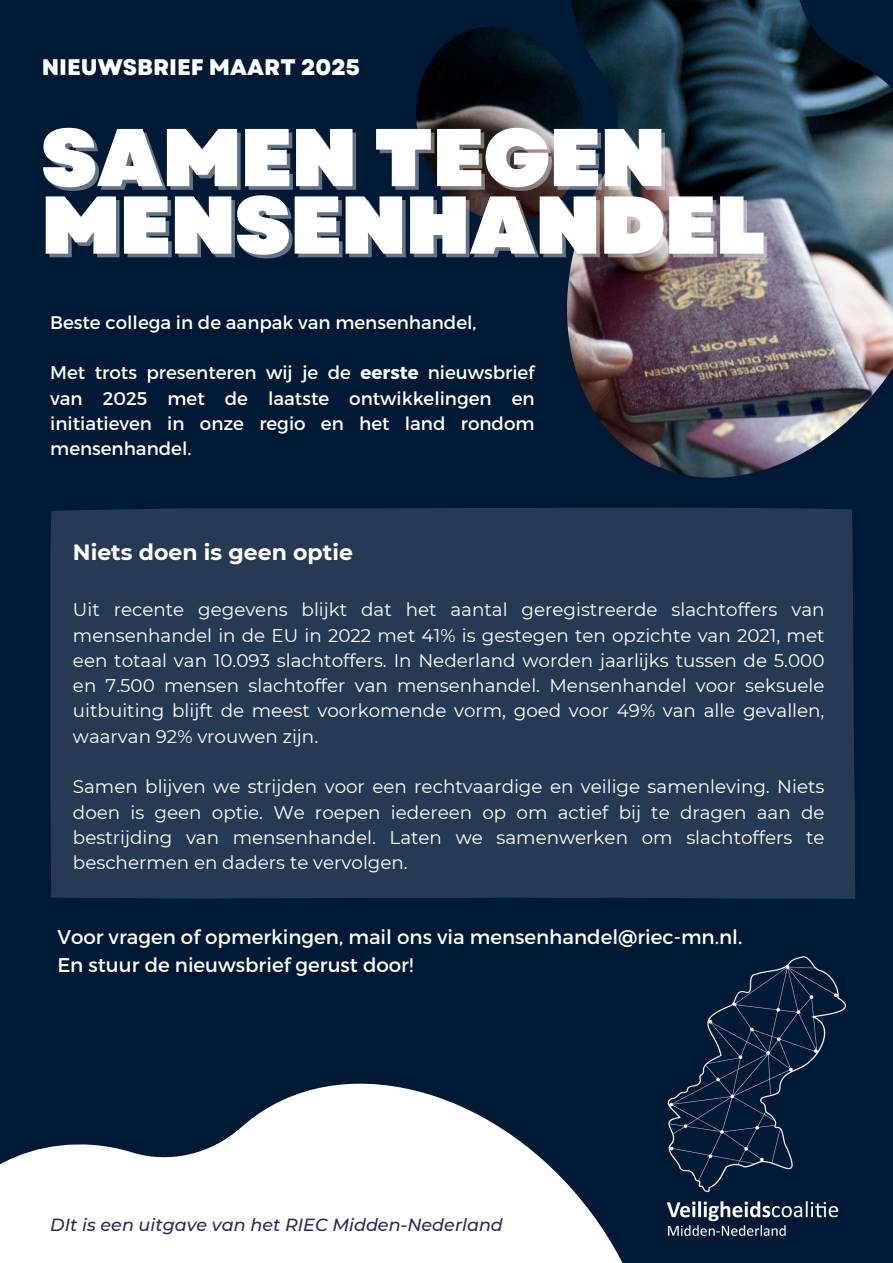
<style>
.page{position:relative;width:893px;height:1263px;background:#001935}
.page>*{position:absolute;margin:0;border:0;box-sizing:border-box;transform-origin:0 0}
.t1{font:900 81.75px "Garet";color:#fff}
.t2{font:800 22.5px "Garet";color:#fff}
.t3{font:700 22.05px "Montserrat";color:#fff}
.t4{font:19.8px/27.6px "Montserrat";color:#fff}
.t5{font:18.3px/25.3px "Montserrat";color:#fff;text-align:justify}
.t6{font:italic 500 17.55px "Montserrat";color:#262a5f}
.s1{font-weight:700}
</style>
<div class="page">
<svg style="left:0;top:1083px;width:682px;height:180px;fill:#fff"></svg>
<img style="left:416px;top:0;width:477px;height:477px">
<div style="left:50px;top:507px;width:805px;height:392px;background:#263b53"></div>
<img style="left:667px;top:956px;width:178px;height:279px">
<h3 class="t2" style="left:42px;top:51px;width:320px">NIEUWSBRIEF MAART 2025</h3>
<h2 class="t1" style="left:42px;top:99px;width:625px">SAMEN TEGEN</h2>
<h1 class="t1" style="left:42px;top:166px;width:725px">MENSENHANDEL</h1>
<h4 class="t5" style="left:50px;top:308px;width:428px">Beste collega in de aanpak van mensenhandel,</h4>
<h4 class="t5" style="left:50px;top:359px;width:486px">Met trots presenteren wij je de <span class="s1">eerste</span> nieuwsbrief van 2025 met de laatste ontwikkelingen en initiatieven in onze regio en het land rondom mensenhandel.</h4>
<h4 class="t3" style="left:73px;top:539px;width:281px">Niets doen is geen optie</h4>
<p class="t5" style="left:73px;top:597px;width:753px">Uit recente gegevens blijkt dat het aantal geregistreerde slachtoffers van mensenhandel in de EU in 2022 met 41% is gestegen ten opzichte van 2021, met een totaal van 10.093 slachtoffers. In Nederland worden jaarlijks tussen de 5.000 en 7.500 mensen slachtoffer van mensenhandel. Mensenhandel voor seksuele uitbuiting blijft de meest voorkomende vorm, goed voor 49% van alle gevallen, waarvan 92% vrouwen zijn.</p>
<h4 class="t5" style="left:73px;top:774px;width:753px">Samen blijven we strijden voor een rechtvaardige en veilige samenleving. Niets doen is geen optie. We roepen iedereen op om actief bij te dragen aan de bestrijding van mensenhandel. Laten we samenwerken om slachtoffers te beschermen en daders te vervolgen.</h4>
<h4 class="t4" style="left:57px;top:922px;width:686px">Voor vragen of opmerkingen, mail ons via mensenhandel@riec-mn.nl.<br>En stuur de nieuwsbrief gerust door!</h4>
<p class="t6" style="left:50px;top:1214px;width:454px">DIt is een uitgave van het RIEC Midden-Nederland</p>
</div>
